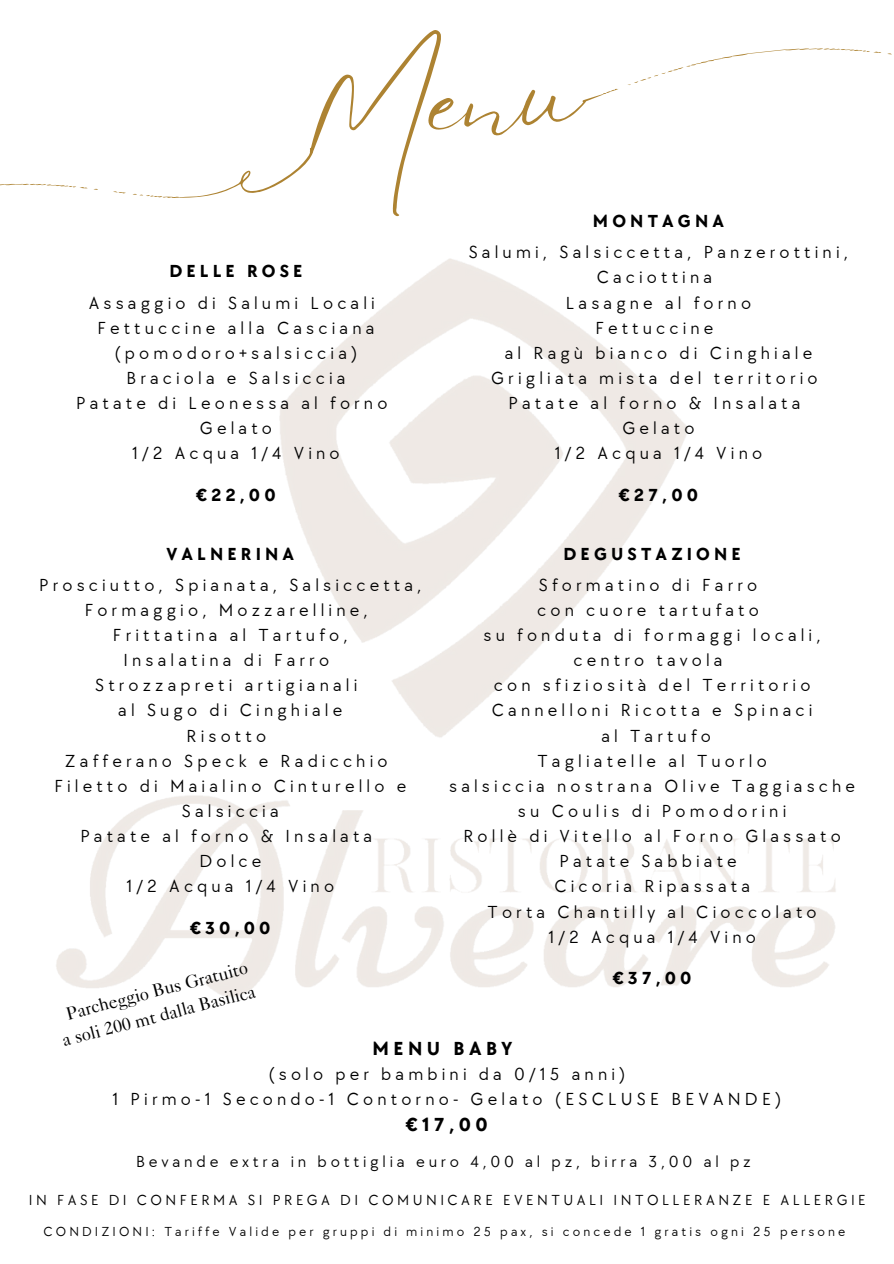
<style>
.page{position:relative;width:894px;height:1264px;background:#fff}
.page>*{position:absolute;margin:0;border:0;box-sizing:border-box;transform-origin:0 0}
.t1{font:109.5px "Eyesome Script";color:#ad8332}
.t2{font:700 19.5px "TT Chocolates";letter-spacing:.23em;color:#000}
.t3{font:18px/25.2px "TT Chocolates";letter-spacing:.23em;color:#000;text-align:center}
.t4{font:700 18px "TT Chocolates";letter-spacing:.23em;color:#000}
.t5{font:18px/24.6px "Caslon 540 LT Std";color:#000;text-align:center}
.t6{font:16.5px "TT Chocolates";letter-spacing:.23em;color:#000}
.t7{font:15px "TT Chocolates";letter-spacing:.23em;color:#000}
.t8{font:13.5px "TT Chocolates";letter-spacing:.23em;color:#000}
</style>
<div class="page">
<svg style="left:582px;top:48px;width:310px;height:55px"></svg>
<svg style="left:0;top:147px;width:313px;height:51px"></svg>
<img style="left:56px;top:258px;width:780px;height:739px">
<p class="t1" style="left:295px;top:42px;width:283px;rotate:-5deg">Menu</p>
<p class="t4" style="left:592px;top:211px;width:132px">MONTAGNA</p>
<p class="t3" style="left:468px;top:240px;width:381px">Salumi, Salsiccetta, Panzerottini,<br>Caciottina<br>Lasagne al forno<br>Fettuccine<br>al Ragù bianco di Cinghiale<br>Grigliata mista del territorio<br>Patate al forno &amp; Insalata<br>Gelato<br>1/2 Acqua 1/4 Vino</p>
<p class="t4" style="left:618px;top:485px;width:81px">€27,00</p>
<p class="t4" style="left:169px;top:261px;width:135px">DELLE ROSE</p>
<p class="t3" style="left:76px;top:290px;width:313px">Assaggio di Salumi Locali<br>Fettuccine alla Casciana (pomodoro+salsiccia)<br>Braciola e Salsiccia<br>Patate di Leonessa al forno<br>Gelato<br>1/2 Acqua 1/4 Vino</p>
<p class="t4" style="left:196px;top:485px;width:81px">€22,00</p>
<p class="t4" style="left:563px;top:543px;width:179px">DEGUSTAZIONE</p>
<p class="t3" style="left:449px;top:572px;width:407px">Sformatino di Farro<br>con cuore tartufato<br>su fonduta di formaggi locali, centro tavola<br>con sfiziosità del Territorio<br>Cannelloni Ricotta e Spinaci<br>al Tartufo<br>Tagliatelle al Tuorlo<br>salsiccia nostrana Olive Taggiasche su Coulis di Pomodorini<br>Rollè di Vitello al Forno Glassato<br>Patate Sabbiate<br>Cicoria Ripassata<br>Torta Chantilly al Cioccolato<br>1/2 Acqua 1/4 Vino</p>
<p class="t4" style="left:612px;top:968px;width:80px">€37,00</p>
<p class="t4" style="left:166px;top:543px;width:129px">VALNERINA</p>
<p class="t3" style="left:39px;top:572px;width:384px">Prosciutto, Spianata, Salsiccetta,<br>Formaggio, Mozzarelline,<br>Frittatina al Tartufo,<br>Insalatina di Farro<br>Strozzapreti artigianali<br>al Sugo di Cinghiale<br>Risotto<br>Zafferano Speck e Radicchio<br>Filetto di Maialino Cinturello e<br>Salsiccia<br>Patate al forno &amp; Insalata<br>Dolce<br>1/2 Acqua 1/4 Vino</p>
<p class="t4" style="left:190px;top:917px;width:82px">€30,00</p>
<h1 class="t5" style="left:54px;top:1005px;width:200px;rotate:-14deg">Parcheggio Bus Gratuito a soli 200 mt dalla Basilica</h1>
<p class="t2" style="left:372px;top:1037px;width:141px">MENU BABY</p>
<p class="t3" style="left:112px;top:1062px;width:670px;line-height:24.8px">(solo per bambini da 0/15 anni)<br>1 Pirmo-1 Secondo-1 Contorno- Gelato (ESCLUSE BEVANDE)</p>
<p class="t2" style="left:405px;top:1113px;width:84px">€17,00</p>
<p class="t6" style="left:136px;top:1152px;width:616px">Bevande extra in bottiglia euro 4,00 al pz, birra 3,00 al pz</p>
<p class="t7" style="left:29px;top:1191px;width:838px">IN FASE DI CONFERMA SI PREGA DI COMUNICARE EVENTUALI INTOLLERANZE E ALLERGIE</p>
<p class="t8" style="left:44px;top:1223px;width:803px">CONDIZIONI: Tariffe Valide per gruppi di minimo 25 pax, si concede 1 gratis ogni 25 persone</p>
</div>
